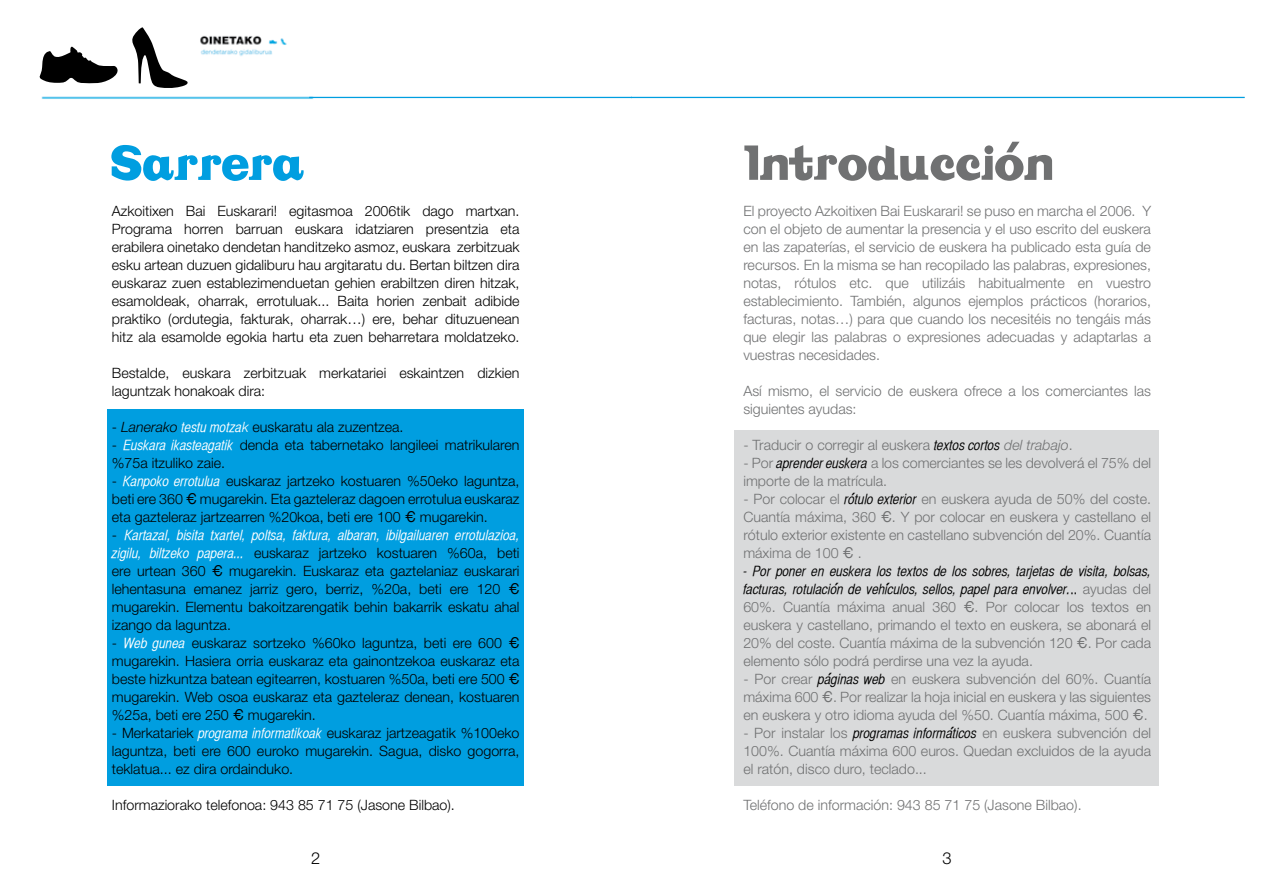
<style>
.page{position:relative;width:1263px;height:893px;background:#fff}
.page>*{position:absolute;margin:0;border:0;box-sizing:border-box;transform-origin:0 0}
.t1{font:51.15px "Vintage";color:#707172}
.t2{font:51.15px "Vintage";color:#009ee0}
.t3{font:18px "Helvetica";color:#000}
.t4{font:300 16.5px "Helvetica Neue";color:#000}
.t5{font:300 14.25px/18px "Helvetica Neue";color:#000;text-align:justify}
.t6{font:300 14.25px/18px "Helvetica Neue";color:#707172;text-align:justify}
.t7{font:14.25px/18px "Helvetica CY Oblique";color:#000}
.t8{font:14.25px "Helvetica CY Oblique";color:#fff}
.s1{font-style:italic}
.s2{font-family:"Helvetica CY Oblique";font-weight:400;color:#fff}
.s3{font-style:italic;color:#fff}
.s4{font-family:"Helvetica";font-weight:400;font-size:15px}
.s5{font-family:"Helvetica Neue";font-weight:300;color:#000}
.s6{font-family:"Helvetica CY Oblique";font-weight:400;color:#000}
.s7{font-family:"Helvetica CY Plain"}
.s8{font-family:"Helvetica Neue";font-weight:300;color:#707172}
</style>
<div class="page">
<img style="left:41px;top:36px;width:275px;height:63px">
<hr style="left:309px;top:97px;width:322px;height:1px;background:#009ee0">
<svg style="left:39px;top:46px;width:83px;height:39px"></svg>
<svg style="left:132px;top:27px;width:56px;height:62px"></svg>
<hr style="left:631px;top:97px;width:614px;height:1px;background:#009ee0">
<div style="left:107px;top:409px;width:417px;height:377px;background:#009ee0"></div>
<div style="left:734px;top:431px;width:425px;height:355px;background:#d9dadb"></div>
<h1 class="t2" style="left:111px;top:132px;width:195px">Sarrera</h1>
<p class="t5" style="left:112px;top:202px;width:409px">Azkoitixen Bai Euskarari! egitasmoa 2006tik dago martxan.<br>Programa horren barruan euskara idatziaren presentzia eta erabilera oinetako dendetan handitzeko asmoz, euskara zerbitzuak esku artean duzuen gidaliburu hau argitaratu du. Bertan biltzen dira euskaraz zuen establezimenduetan gehien erabiltzen diren hitzak, esamoldeak, oharrak, errotuluak... Baita horien zenbait adibide praktiko (ordutegia, fakturak, oharrak…) ere, behar dituzuenean hitz ala esamolde egokia hartu eta zuen beharretara moldatzeko.</p>
<p class="t5" style="left:112px;top:363px;width:409px">Bestalde, euskara zerbitzuak merkatariei eskaintzen dizkien laguntzak honakoak dira:</p>
<p class="t5" style="left:112px;top:417px;width:293px">- <span class="s1">Lanerako</span> <span class="s2">testu motza</span><span class="s3">k</span> euskaratu ala zuzentzea.</p>
<p class="t5" style="left:112px;top:435px;width:409px">- <span class="s2">Euskara ikasteagatik</span> denda eta tabernetako langileei matrikularen %75a itzuliko zaie.</p>
<p class="t5" style="left:112px;top:471px;width:409px">- <span class="s2">Kanpoko errotulua</span> euskaraz jartzeko kostuaren %50eko laguntza, beti ere 360 <span class="s4">€</span> mugarekin. Eta gazteleraz dagoen errotulua euskaraz eta gazteleraz jartzearren %20koa, beti ere 100 <span class="s4">€</span> mugarekin.</p>
<p class="t8" style="left:112px;top:527px;width:409px"><span class="s5">-</span> Kartazal, bisita txartel, poltsa, faktura, albaran, ibilgailuaren errotulazioa,</p>
<p class="t5" style="left:112px;top:544px;width:409px"><span class="s2">zigilu, biltzeko papera...</span> euskaraz jartzeko kostuaren %60a, beti ere urtean 360 <span class="s4">€</span> mugarekin. Euskaraz eta gaztelaniaz euskarari lehentasuna emanez jarriz gero, berriz, %20a, beti ere 120 <span class="s4">€ </span>mugarekin. Elementu bakoitzarengatik behin bakarrik eskatu ahal izango da laguntza.</p>
<p class="t5" style="left:112px;top:634px;width:409px">- <span class="s2">Web gunea</span> euskaraz sortzeko %60ko laguntza, beti ere 600 <span class="s4">€ </span>mugarekin. Hasiera orria euskaraz eta gainontzekoa euskaraz eta beste hizkuntza batean egitearren, kostuaren %50a, beti ere 500 <span class="s4">€ </span>mugarekin. Web osoa euskaraz eta gazteleraz denean, kostuaren %25a, beti ere 250 <span class="s4">€</span> mugarekin.</p>
<p class="t5" style="left:112px;top:724px;width:409px">- Merkatariek <span class="s2">programa informatikoak</span> euskaraz jartzeagatik %100eko laguntza, beti ere 600 euroko mugarekin. Sagua, disko gogorra, teklatua... ez dira ordainduko.</p>
<p class="t5" style="left:112px;top:795px;width:344px">Informaziorako telefonoa: 943 85 71 75 (Jasone Bilbao).</p>
<h1 class="t1" style="left:743px;top:131px;width:311px">Introducción</h1>
<p class="t6" style="left:743px;top:202px;width:409px">El proyecto Azkoitixen Bai Euskarari! se puso en marcha el 2006. Y con el objeto de aumentar la presencia y el uso escrito del euskera en las zapaterías, el servicio de euskera ha publicado esta guía de recursos. En la misma se han recopilado las palabras, expresiones, notas, rótulos etc. que utilizáis habitualmente en vuestro establecimiento. También, algunos ejemplos prácticos (horarios, facturas, notas…) para que cuando los necesitéis no tengáis más que elegir las palabras o expresiones adecuadas y adaptarlas a vuestras necesidades.</p>
<p class="t6" style="left:743px;top:381px;width:409px">Así mismo, el servicio de euskera ofrece a los comerciantes las siguientes ayudas:</p>
<p class="t6" style="left:743px;top:435px;width:331px">- Traducir o corregir al euskera <span class="s6">textos cortos</span> <span class="s1">del trabajo</span>.</p>
<p class="t6" style="left:743px;top:453px;width:409px">- Por <span class="s6">aprender euskera</span> a los comerciantes se les devolverá el 75% del importe de la matrícula.</p>
<p class="t6" style="left:743px;top:489px;width:409px">- Por colocar el <span class="s6">rotulo exterior</span> en euskera ayuda de 50% del coste.<br>Cuantía máxima, 360 <span class="s4">€</span>. Y por colocar en euskera y castellano el rótulo exterior existente en castellano subvención del 20%. Cuantía máxima de 100 <span class="s4">€</span> .</p>
<p class="t7" style="left:743px;top:562px;width:409px">- Por poner en euskera los textos de los sobres, tarjetas de visita, bolsas, facturas, rotulacion de vehiculos, sellos, papel para envolver.<span class="s7">..</span> <span class="s8">ayudas del</span></p>
<p class="t6" style="left:743px;top:598px;width:409px">60%. Cuantía máxima anual 360 <span class="s4">€</span>. Por colocar los textos en euskera y castellano, primando el texto en euskera, se abonará el 20% del coste. Cuantía máxima de la subvención 120 <span class="s4">€</span>. Por cada elemento sólo podrá perdirse una vez la ayuda.</p>
<p class="t6" style="left:743px;top:670px;width:409px">- Por crear <span class="s6">paginas web</span> en euskera subvención del 60%. Cuantía máxima 600 <span class="s4">€</span>. Por realizar la hoja inicial en euskera y las siguientes en euskera y otro idioma ayuda del %50. Cuantía máxima, 500 <span class="s4">€</span>.</p>
<p class="t6" style="left:743px;top:724px;width:409px">- Por instalar los <span class="s6">programas informaticos</span> en euskera subvención del 100%. Cuantía máxima 600 euros. Quedan excluidos de la ayuda el ratón, disco duro, teclado...</p>
<p class="t6" style="left:743px;top:795px;width:340px">Teléfono de información: 943 85 71 75 (Jasone Bilbao).</p>
<p class="t3" style="left:851px;top:486px;width:7px">´</p>
<p class="t3" style="left:834px;top:576px;width:7px">´</p>
<p class="t3" style="left:885px;top:576px;width:7px">´</p>
<p class="t3" style="left:827px;top:666px;width:7px">´</p>
<p class="t3" style="left:949px;top:720px;width:7px">´</p>
<p class="t4" style="left:311px;top:847px;width:11px">2</p>
<p class="t4" style="left:943px;top:847px;width:11px">3</p>
</div>
